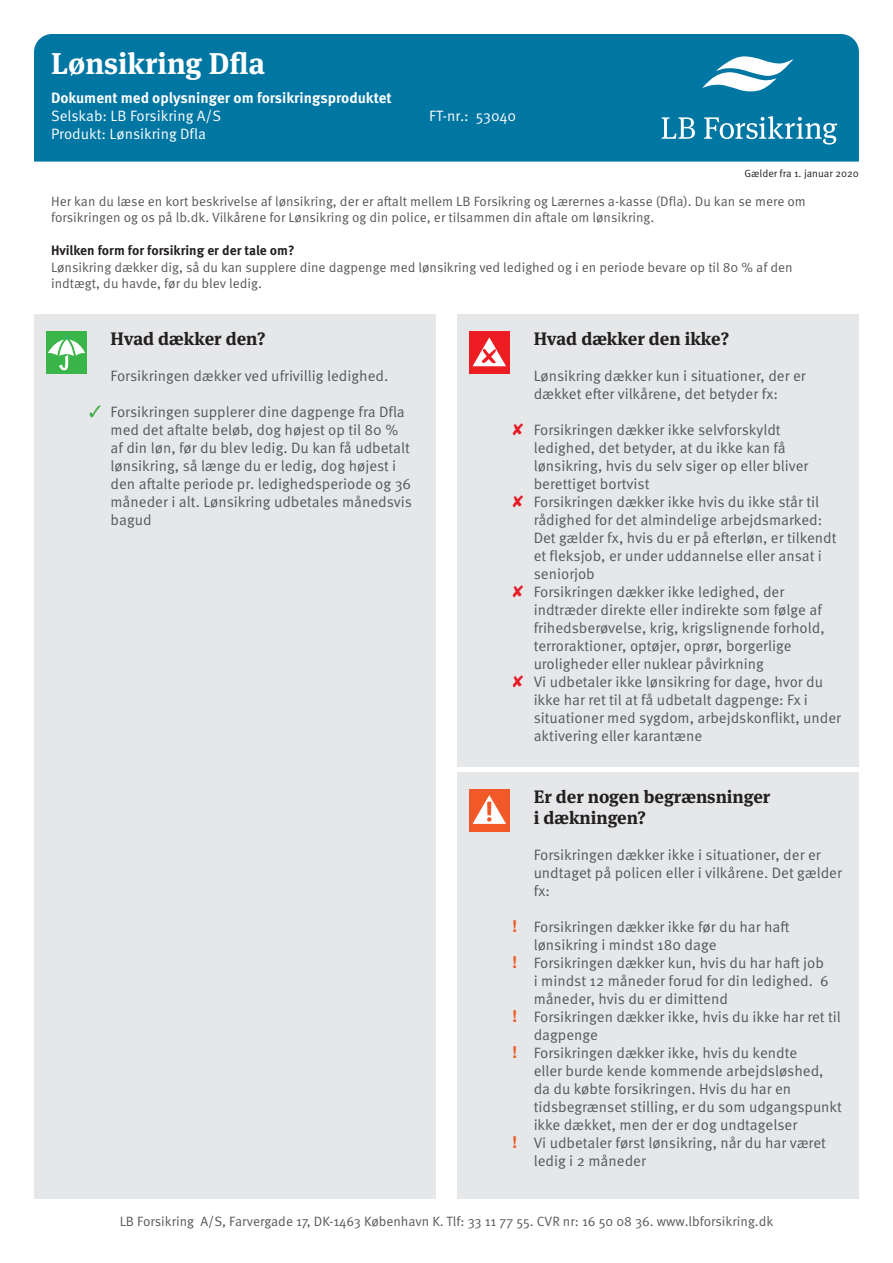
<style>
.page{position:relative;width:893px;height:1263px;background:#fff}
.page>*{position:absolute;margin:0;border:0;box-sizing:border-box;transform-origin:0 0}
.t1{font:700 30px "Meta Serif OT";color:#fff}
.t2{font:700 18px/21px "Meta Serif OT";color:#231f20}
.List_Paragraph{font:15px/18px "Meta Pro Norm";color:#57585a}
.t3{font:15px "Meta Pro Norm";color:#fff}
.t4{font:700 15px "Meta Pro";color:#fff}
.t5{font:13.5px/16.5px "Meta Pro Norm";color:#57585a}
.t6{font:700 13.5px "Meta Pro";color:#231f20}
.t7{font:10.5px "Meta Pro Norm";color:#231f20}
.s1{color:#44ae4a}
.s2{color:#e51c28}
.s3{font-family:"Helvetica Neue LT Std";font-weight:700;font-size:16.5px;color:#eb5c2a}
</style>
<div class="page">
<div style="left:34px;top:34px;width:825px;height:128px;background:#0076a3"></div>
<div style="left:34px;top:315px;width:402px;height:884px;background:#e6e7e9"></div>
<div style="left:457px;top:315px;width:402px;height:452px;background:#e6e7e9"></div>
<div style="left:457px;top:772px;width:402px;height:427px;background:#e6e7e9"></div>
<svg style="left:662px;top:117px;width:33px;height:22px"></svg>
<svg style="left:704px;top:116px;width:133px;height:29px;background:#3c96b8"></svg>
<svg style="left:702px;top:56px;width:91px;height:36px"></svg>
<div style="left:46px;top:332px;width:41px;height:42px;background:#3ab54a"></div>
<svg style="left:48px;top:335px;width:37px;height:35px"></svg>
<div style="left:469px;top:332px;width:41px;height:42px;background:#ee1d23"></div>
<svg style="left:473px;top:337px;width:33px;height:29px"></svg>
<div style="left:469px;top:789px;width:41px;height:43px;background:#f15929"></div>
<svg style="left:473px;top:795px;width:33px;height:29px"></svg>
<p class="t1" style="left:51px;top:44px;width:215px">Lønsikring Dfla</p>
<p class="t4" style="left:51px;top:86px;width:342px">Dokument med oplysninger om forsikringsproduktet</p>
<p class="t3" style="left:51px;top:105px;width:172px">Selskab: LB Forsikring A/S</p>
<p class="t3" style="left:429px;top:105px;width:89px">FT-nr.: 53040</p>
<p class="t3" style="left:51px;top:123px;width:156px">Produkt: Lønsikring Dfla</p>
<p class="t7" style="left:744px;top:165px;width:116px">Gælder fra 1. januar 2020</p>
<p class="t5" style="left:51px;top:192px;width:756px">Her kan du læse en kort beskrivelse af lønsikring, der er aftalt mellem LB Forsikring og Lærernes a-kasse (Dfla). Du kan se mere om forsikringen og os på lb.dk. Vilkårene for Lønsikring og din police, er tilsammen din aftale om lønsikring.</p>
<p class="t6" style="left:51px;top:240px;width:245px">Hvilken form for forsikring er der tale om?</p>
<p class="t5" style="left:51px;top:258px;width:743px">Lønsikring dækker dig, så du kan supplere dine dagpenge med lønsikring ved ledighed og i en periode bevare op til 80 % af den indtægt, du havde, før du blev ledig.</p>
<p class="t2" style="left:111px;top:329px;width:156px">Hvad dækker den?</p>
<p class="List_Paragraph" style="left:111px;top:366px;width:279px">Forsikringen dækker ved ufrivillig ledighed.</p>
<p class="List_Paragraph" style="left:111px;top:402px;width:303px;text-indent:-21px"><span class="s1">✓</span> Forsikringen supplerer dine dagpenge fra Dfla med det aftalte beløb, dog højest op til 80 % af din løn, før du blev ledig. Du kan få udbetalt lønsikring, så længe du er ledig, dog højest i den aftalte periode pr. ledighedsperiode og 36 måneder i alt. Lønsikring udbetales månedsvis bagud</p>
<p class="t2" style="left:534px;top:329px;width:197px">Hvad dækker den ikke?</p>
<p class="List_Paragraph" style="left:534px;top:366px;width:274px">Lønsikring dækker kun i situationer, der er dækket efter vilkårene, det betyder fx:</p>
<p class="List_Paragraph" style="left:534px;top:420px;width:276px;text-indent:-21px"><span class="s2">✘</span> Forsikringen dækker ikke selvforskyldt ledighed, det betyder, at du ikke kan få lønsikring, hvis du selv siger op eller bliver berettiget bortvist</p>
<p class="List_Paragraph" style="left:534px;top:492px;width:304px;text-indent:-21px"><span class="s2">✘</span> Forsikringen dækker ikke hvis du ikke står til rådighed for det almindelige arbejdsmarked:<br>Det gælder fx, hvis du er på efterløn, er tilkendt et fleksjob, er under uddannelse eller ansat i seniorjob</p>
<p class="List_Paragraph" style="left:534px;top:582px;width:293px;text-indent:-21px"><span class="s2">✘</span> Forsikringen dækker ikke ledighed, der indtræder direkte eller indirekte som følge af frihedsberøvelse, krig, krigslignende forhold, terroraktioner, optøjer, oprør, borgerlige uroligheder eller nuklear påvirkning</p>
<p class="List_Paragraph" style="left:534px;top:672px;width:309px;text-indent:-21px"><span class="s2">✘</span> Vi udbetaler ikke lønsikring for dage, hvor du ikke har ret til at få udbetalt dagpenge: Fx i situationer med sygdom, arbejdskonflikt, under aktivering eller karantæne</p>
<p class="t2" style="left:534px;top:786px;width:238px">Er der nogen begrænsninger i dækningen?</p>
<p class="List_Paragraph" style="left:534px;top:845px;width:310px">Forsikringen dækker ikke i situationer, der er undtaget på policen eller i vilkårene. Det gælder fx:</p>
<p class="List_Paragraph" style="left:534px;top:917px;width:257px;text-indent:-21px"><span class="s3">!</span> Forsikringen dækker ikke før du har haft lønsikring i mindst 180 dage</p>
<p class="List_Paragraph" style="left:534px;top:953px;width:297px;text-indent:-21px"><span class="s3">!</span> Forsikringen dækker kun, hvis du har haft job i mindst 12 måneder forud for din ledighed. 6 måneder, hvis du er dimittend</p>
<p class="List_Paragraph" style="left:534px;top:1007px;width:309px;text-indent:-21px"><span class="s3">!</span> Forsikringen dækker ikke, hvis du ikke har ret til dagpenge</p>
<p class="List_Paragraph" style="left:534px;top:1043px;width:310px;text-indent:-21px"><span class="s3">!</span> Forsikringen dækker ikke, hvis du kendte<br>eller burde kende kommende arbejdsløshed, da du købte forsikringen. Hvis du har en tidsbegrænset stilling, er du som udgangspunkt ikke dækket, men der er dog undtagelser</p>
<p class="List_Paragraph" style="left:534px;top:1133px;width:294px;text-indent:-21px"><span class="s3">!</span> Vi udbetaler først lønsikring, når du har været ledig i 2 måneder</p>
<p class="t5" style="left:120px;top:1212px;width:655px">LB Forsikring A/S, Farvergade 17, DK-1463 København K. Tlf: 33 11 77 55. CVR nr: 16 50 08 36. www.lbforsikring.dk</p>
</div>
